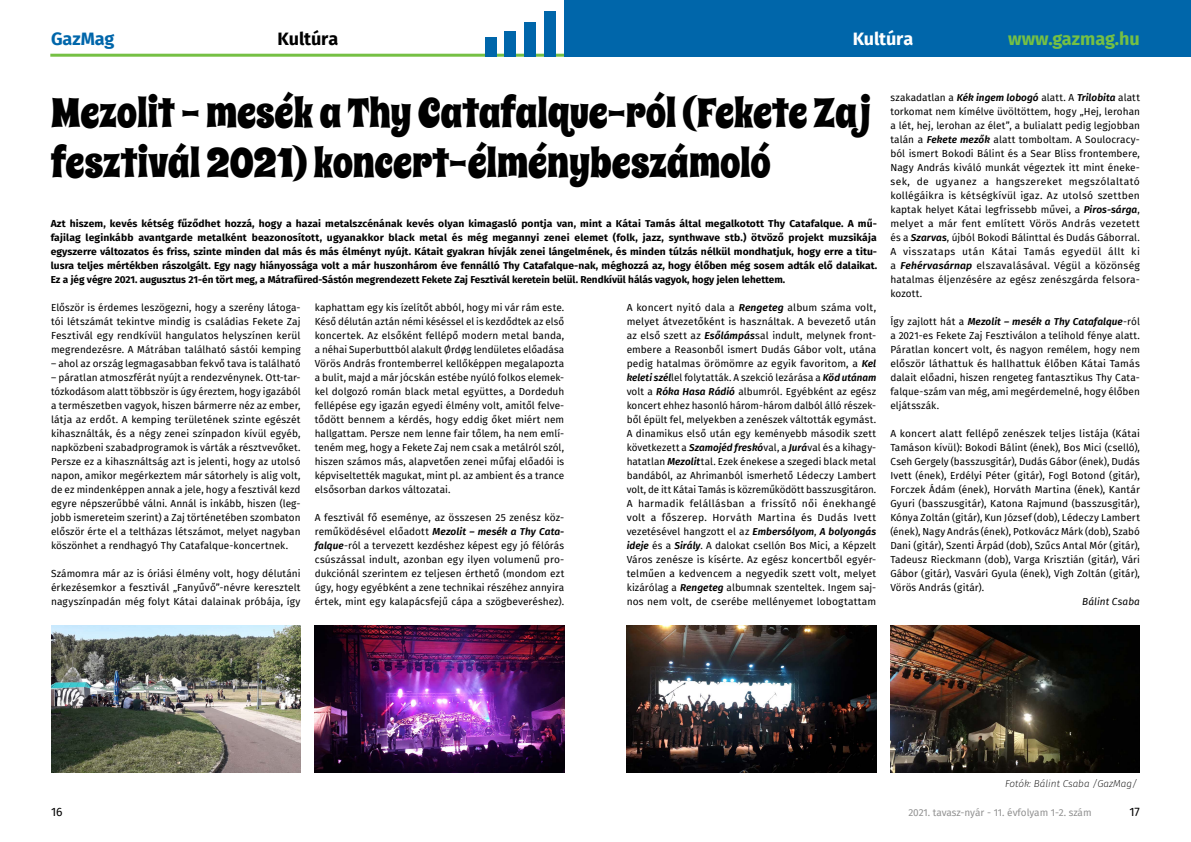
<style>
.page{position:relative;width:1191px;height:842px;background:#fff}
.page>*{position:absolute;margin:0;border:0;box-sizing:border-box;transform-origin:0 0}
.t1{font:41px/50px "Spicy Rice";letter-spacing:-.005em;color:#000}
.t2{font:700 18px "Fira Sans";color:#75c044}
.t3{font:700 18px "Fira Sans";letter-spacing:-.005em;color:#000}
.t4{font:700 18px "Fira Sans";letter-spacing:-.005em;color:#fff}
.t5{font:700 18px "Fira Sans";color:#06a}
.t6{font:12px "Fira Sans";color:#000}
.t7{font:10px/14px "Fira Sans";letter-spacing:.01em;color:#000;text-align:justify}
.t8{font:700 10px/14px "Fira Sans";color:#000;text-align:justify}
.t9{font:10px "Fira Sans";letter-spacing:-.01em;color:#929292}
.t10{font:italic 200 10px "Fira Sans";color:#000}
.t11{font:italic 10px "Fira Sans";letter-spacing:.01em;color:#000}
.s1{font-weight:600;font-style:italic}
</style>
<div class="page">
<hr style="left:50px;top:54px;width:545px;height:3px;background:#75c044">
<div style="left:485px;top:37px;width:11px;height:20px;background:#06a"></div>
<div style="left:505px;top:31px;width:11px;height:26px;background:#06a"></div>
<div style="left:524px;top:23px;width:12px;height:34px;background:#06a"></div>
<div style="left:544px;top:11px;width:12px;height:46px;background:#06a"></div>
<div style="left:564px;top:0;width:627px;height:57px;background:#06a"></div>
<img style="left:315px;top:625px;width:249px;height:148px">
<img style="left:51px;top:625px;width:249px;height:148px">
<img style="left:626px;top:625px;width:250px;height:148px">
<img style="left:890px;top:625px;width:250px;height:148px">
<h2 class="t5" style="left:51px;top:24px;width:65px">GazMag</h2>
<h2 class="t3" style="left:278px;top:23px;width:62px">Kultúra</h2>
<h2 class="t2" style="left:1008px;top:24px;width:133px">www.gazmag.hu</h2>
<h2 class="t4" style="left:852px;top:23px;width:62px">Kultúra</h2>
<h1 class="t1" style="left:51px;top:89px;width:821px">Mezolit – mesék a Thy Catafalque-ról (Fekete Zaj fesztivál 2021) koncert-élménybeszámoló</h1>
<p class="t8" style="left:51px;top:216px;width:828px">Azt hiszem, kevés kétség fűződhet hozzá, hogy a hazai metalszcénának kevés olyan kimagasló pontja van, mint a Kátai Tamás által megalkotott Thy Catafalque. A mű&shy;fajilag leginkább avantgarde metalként beazonosított, ugyanakkor black metal és még megannyi zenei elemet (folk, jazz, synthwave stb.) ötvöző projekt muzsikája egyszerre változatos és friss, szinte minden dal más és más élményt nyújt. Kátait gyakran hívják zenei lángelmének, és minden túlzás nélkül mondhatjuk, hogy erre a titu&shy;lusra teljes mértékben rászolgált. Egy nagy hiányossága volt a már huszonhárom éve fennálló Thy Catafalque-nak, méghozzá az, hogy élőben még sosem adták elő dalaikat.<br>Ez a jég végre 2021. augusztus 21-én tört meg, a Mátrafüred-Sástón megrendezett Fekete Zaj Fesztivál keretein belül. Rendkívül hálás vagyok, hogy jelen lehettem.</p>
<p class="t7" style="left:51px;top:300px;width:251px">Először is érdemes leszögezni, hogy a szerény látoga&shy;tói létszámát tekintve mindig is családias Fekete Zaj Fesztivál egy rendkívül hangulatos helyszínen kerül megrendezésre. A Mátrában található sástói kemping</p>
<p class="t7" style="left:51px;top:356px;width:251px">– ahol az ország legmagasabban fekvő tava is található</p>
<p class="t7" style="left:51px;top:370px;width:251px">– páratlan atmoszférát nyújt a rendezvénynek. Ott-tar&shy;tózkodásom alatt többször is úgy éreztem, hogy igazából a természetben vagyok, hiszen bármerre néz az ember, látja az erdőt. A kemping területének szinte egészét kihasználták, és a négy zenei színpadon kívül egyéb, napközbeni szabadprogramok is várták a résztvevőket.<br>Persze ez a kihasználtság azt is jelenti, hogy az utolsó napon, amikor megérkeztem már sátorhely is alig volt, de ez mindenképpen annak a jele, hogy a fesztivál kezd egyre népszerűbbé válni. Annál is inkább, hiszen (leg&shy;jobb ismereteim szerint) a Zaj történetében szombaton először érte el a teltházas létszámot, melyet nagyban köszönhet a rendhagyó Thy Catafalque-koncertnek.</p>
<p class="t7" style="left:51px;top:566px;width:251px">Számomra már az is óriási élmény volt, hogy délutáni érkezésemkor a fesztivál „Fanyűvő”-névre keresztelt nagyszínpadán még folyt Kátai dalainak próbája, így</p>
<p class="t7" style="left:315px;top:300px;width:251px">kaphattam egy kis ízelítőt abból, hogy mi vár rám este.<br>Késő délután aztán némi késéssel el is kezdődtek az első koncertek. Az elsőként fellépő modern metal banda, a néhai Superbuttból alakult Ørdøg lendületes előadása Vörös András frontemberrel kellőképpen megalapozta a bulit, majd a már jócskán estébe nyúló folkos elemek&shy;kel dolgozó román black metal együttes, a Dordeduh fellépése egy igazán egyedi élmény volt, amitől felve&shy;tődött bennem a kérdés, hogy eddig őket miért nem hallgattam. Persze nem lenne fair tőlem, ha nem emlí&shy;teném meg, hogy a Fekete Zaj nem csak a metálról szól, hiszen számos más, alapvetően zenei műfaj előadói is képviseltették magukat, mint pl. az ambient és a trance elsősorban darkos változatai.</p>
<p class="t7" style="left:315px;top:510px;width:251px">A fesztivál fő eseménye, az összesen 25 zenész köz&shy;reműködésével előadott <span class="s1">Mezolit – mesék a Thy Cata&shy;falque</span>-ról a tervezett kezdéshez képest egy jó félórás csúszással indult, azonban egy ilyen volumenű pro&shy;dukciónál szerintem ez teljesen érthető (mondom ezt úgy, hogy egyébként a zene technikai részéhez annyira értek, mint egy kalapácsfejű cápa a szögbeveréshez).</p>
<p class="t7" style="left:626px;top:300px;width:251px">A koncert nyitó dala a <span class="s1">Rengeteg</span> album száma volt, melyet átvezetőként is használtak. A bevezető után az első szett az <span class="s1">Esőlámpás</span>sal indult, melynek front&shy;embere a Reasonből ismert Dudás Gábor volt, utána pedig hatalmas örömömre az egyik favoritom, a <span class="s1">Kel keleti szél</span>lel folytatták. A szekció lezárása a <span class="s1">Köd utánam </span>volt a <span class="s1">Róka Hasa Rádió</span> albumról. Egyébként az egész koncert ehhez hasonló három-három dalból álló részek&shy;ből épült fel, melyekben a zenészek váltották egymást.<br>A dinamikus első után egy keményebb második szett következett a <span class="s1">Szamojéd freskó</span>val, a <span class="s1">Jurá</span>val és a kihagy&shy;hatatlan <span class="s1">Mezolit</span>tal. Ezek énekese a szegedi black metal bandából, az Ahrimanból ismerhető Lédeczy Lambert volt, de itt Kátai Tamás is közreműködött basszusgitáron.<br>A harmadik felállásban a frissítő női énekhangé volt a főszerep. Horváth Martina és Dudás Ivett vezetésével hangzott el az <span class="s1">Embersólyom</span>, <span class="s1">A bolyongás ideje</span> és a <span class="s1">Sirály</span>. A dalokat csellón Bos Mici, a Képzelt Város zenésze is kísérte. Az egész koncertből egyér&shy;telműen a kedvencem a negyedik szett volt, melyet kizárólag a <span class="s1">Rengeteg</span> albumnak szenteltek. Ingem saj&shy;nos nem volt, de cserébe mellényemet lobogtattam</p>
<p class="t7" style="left:890px;top:90px;width:251px">szakadatlan a <span class="s1">Kék ingem lobogó</span> alatt. A <span class="s1">Trilobita</span> alatt torkomat nem kímélve üvöltöttem, hogy „Hej, lerohan a lét, hej, lerohan az élet”, a bulialatt pedig legjobban talán a <span class="s1">Fekete mezők</span> alatt tomboltam. A Soulocracy&shy;ból ismert Bokodi Bálint és a Sear Bliss frontembere, Nagy András kiváló munkát végeztek itt mint éneke&shy;sek, de ugyanez a hangszereket megszólaltató kollégáikra is kétségkívül igaz. Az utolsó szettben kaptak helyet Kátai legfrissebb művei, a <span class="s1">Piros-sárga</span>, melyet a már fent említett Vörös András vezetett és a <span class="s1">Szarvas</span>, újból Bokodi Bálinttal és Dudás Gáborral.<br>A visszataps után Kátai Tamás egyedül állt ki a <span class="s1">Fehérvasárnap</span> elszavalásával. Végül a közönség hatalmas éljenzésére az egész zenészgárda felsora&shy;kozott.</p>
<p class="t7" style="left:890px;top:314px;width:251px">Így zajlott hát a <span class="s1">Mezolit – mesék a Thy Catafalque</span>-ról a 2021-es Fekete Zaj Fesztiválon a telihold fénye alatt.<br>Páratlan koncert volt, és nagyon remélem, hogy nem először láthattuk és hallhattuk élőben Kátai Tamás dalait előadni, hiszen rengeteg fantasztikus Thy Cata&shy;falque-szám van még, ami megérdemelné, hogy élőben eljátsszák.</p>
<p class="t7" style="left:890px;top:426px;width:251px">A koncert alatt fellépő zenészek teljes listája (Kátai Tamáson kívül): Bokodi Bálint (ének), Bos Mici (cselló), Cseh Gergely (basszusgitár), Dudás Gábor (ének), Dudás Ivett (ének), Erdélyi Péter (gitár), Fogl Botond (gitár), Forczek Ádám (ének), Horváth Martina (ének), Kantár Gyuri (basszusgitár), Katona Rajmund (basszusgitár), Kónya Zoltán (gitár), Kun József (dob), Lédeczy Lambert (ének), Nagy András (ének), Potkovácz Márk (dob), Szabó Dani (gitár), Szenti Árpád (dob), Szűcs Antal Mór (gitár), Tadeusz Rieckmann (dob), Varga Krisztián (gitár), Vári Gábor (gitár), Vasvári Gyula (ének), Vigh Zoltán (gitár), Vörös András (gitár).</p>
<p class="t11" style="left:1082px;top:594px;width:59px">Bálint Csaba</p>
<p class="t10" style="left:1005px;top:776px;width:134px">Fotók: Bálint Csaba /GazMag/</p>
<p class="t6" style="left:51px;top:803px;width:13px">16</p>
<p class="t9" style="left:908px;top:805px;width:185px">2021. tavasz-nyár - 11. évfolyam 1-2. szám</p>
<p class="t6" style="left:1129px;top:803px;width:12px">17</p>
</div>
